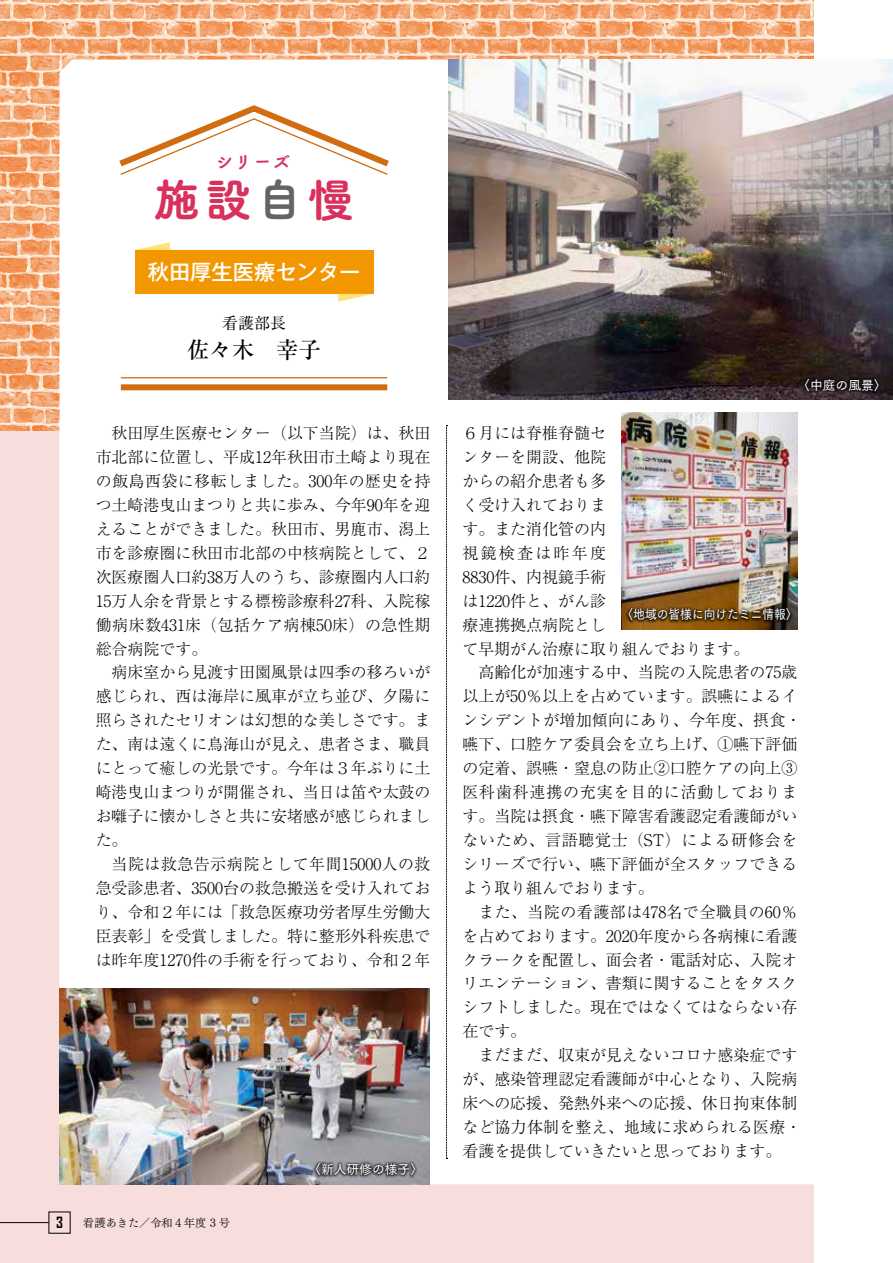
<style>
.page{position:relative;width:893px;height:1263px;background:#fff}
.page>*{position:absolute;margin:0;border:0;box-sizing:border-box;transform-origin:0 0}
.t1{font:45.75px "Tsuku B Rd Gothic Std E";color:#d9305c}
.t2{font:500 22.35px "Ryumin Pro";color:#000}
.t3{font:500 21.3px "Gothic MB101 Pro";color:#fff}
.t4{font:16.95px "Tsuku B Rd Gothic Std E";color:#d9305c}
.t5{font:300 15.9px/23.9px "Ryumin Pro";color:#000;text-align:justify}
.t6{font:300 15.9px "Ryumin Pro";letter-spacing:.035em;color:#000}
.t7{font:300 15.9px "Ryumin Pro";letter-spacing:.045em;color:#000}
.t8{font:300 15.9px "Ryumin Pro";letter-spacing:.055em;color:#000}
.t9{font:300 15.9px "Ryumin Pro";letter-spacing:.145em;color:#000}
.t10{font:15.9px "Ryumin Pro";color:#000}
.t11{font:700 14.85px "Agency FB";color:#000}
.t12{font:12.75px "Tsuku Go Pro D";color:#fff}
.t13{font:12.75px "Tsuku Go Pro D";color:#fff;scale:.92 1}
.t14{font:11.1px "Tsuku Min Pro R";color:#000}
.s1{color:#656464}
</style>
<div class="page">
<div style="left:0;top:0;width:813px;height:1263px;background:#f8dddd"></div>
<svg style="left:0;top:0;width:813px;height:430px;background:#f4b184"></svg>
<div style="left:60px;top:60px;width:753px;height:1124px;background:#fff"></div>
<img style="left:449px;top:60px;width:444px;height:340px">
<hr style="left:0;top:1222px;width:49px;height:1px;background:#000">
<svg style="left:446px;top:425px;width:1px;height:734px"></svg>
<svg style="left:113px;top:102px;width:282px;height:74px;background:#faf0e6"></svg>
<div style="left:121px;top:384px;width:266px;height:6px;background:#d16c11"></div>
<hr style="left:121px;top:377px;width:266px;height:1px;background:#d16c11">
<div style="left:135px;top:250px;width:238px;height:44px;background:#f39700"></div>
<svg style="left:338px;top:294px;width:35px;height:8px"></svg>
<svg style="left:135px;top:242px;width:35px;height:8px"></svg>
<img style="left:60px;top:989px;width:369px;height:195px">
<img style="left:622px;top:412px;width:175px;height:217px">
<div style="left:802px;top:376px;width:80px;height:19px;background:#000;opacity:.75"></div>
<div style="left:625px;top:605px;width:169px;height:19px;background:#000;opacity:.75"></div>
<div style="left:313px;top:1160px;width:105px;height:19px;background:#000;opacity:.75"></div>
<p class="t4" style="left:216px;top:148px;width:76px">シリーズ</p>
<h1 class="t1" style="left:154px;top:164px;width:201px">施設<span class="s1">自</span>慢</h1>
<h3 class="t3" style="left:148px;top:254px;width:214px">秋田厚生医療センター</h3>
<p class="t10" style="left:222px;top:310px;width:65px">看護部長</p>
<h2 class="t2" style="left:187px;top:332px;width:135px">佐々木　幸子</h2>
<p class="t5" style="left:96px;top:420px;width:336px;text-indent:16px">秋田厚生医療センター（以下当院）は、秋田市北部に位置し、平成12年秋田市土崎より現在の飯島西袋に移転しました。300年の歴史を持つ土崎港曳山まつりと共に歩み、今年90年を迎えることができました。秋田市、男鹿市、潟上市を診療圏に秋田市北部の中核病院として、２次医療圏人口約38万人のうち、診療圏内人口約15万人余を背景とする標榜診療科27科、入院稼働病床数431床（包括ケア病棟50床）の急性期総合病院です。</p>
<p class="t5" style="left:96px;top:659px;width:336px;text-indent:16px">病床室から見渡す田園風景は四季の移ろいが感じられ、西は海岸に風車が立ち並び、夕陽に照らされたセリオンは幻想的な美しさです。また、南は遠くに鳥海山が見え、患者さま、職員にとって癒しの光景です。今年は３年ぶりに土崎港曳山まつりが開催され、当日は笛や太鼓のお囃子に懐かしさと共に安堵感が感じられました。</p>
<p class="t5" style="left:96px;top:851px;width:336px;text-indent:16px">当院は救急告示病院として年間15000人の救急受診患者、3500台の救急搬送を受け入れており、令和２年には「救急医療功労者厚生労働大臣表彰」を受賞しました。特に整形外科疾患では昨年度1270件の手術を行っており、令和２年</p>
<p class="t11" style="left:56px;top:1213px;width:8px">3</p>
<p class="t14" style="left:83px;top:1213px;width:149px">看護あきた／令和４年度３号</p>
<p class="t12" style="left:308px;top:1159px;width:116px">〈新人研修の様子〉</p>
<p class="t12" style="left:797px;top:374px;width:91px">〈中庭の風景〉</p>
<p class="t5" style="left:462px;top:420px;width:145px">６月には脊椎脊髄セ</p>
<p class="t5" style="left:462px;top:444px;width:145px">ンターを開設、他院</p>
<p class="t5" style="left:462px;top:468px;width:145px">からの紹介患者も多</p>
<p class="t5" style="left:462px;top:492px;width:145px">く受け入れておりま</p>
<p class="t5" style="left:462px;top:516px;width:145px">す。また消化管の内</p>
<p class="t9" style="left:462px;top:540px;width:145px">視鏡検査は昨年度</p>
<p class="t5" style="left:462px;top:564px;width:145px">8830件、内視鏡手術</p>
<p class="t5" style="left:462px;top:588px;width:145px">は1220件と、がん診</p>
<p class="t5" style="left:462px;top:611px;width:145px">療連携拠点病院とし</p>
<p class="t5" style="left:462px;top:635px;width:289px">て早期がん治療に取り組んでおります。</p>
<p class="t5" style="left:478px;top:659px;width:320px">高齢化が加速する中、当院の入院患者の75歳</p>
<p class="t5" style="left:462px;top:683px;width:336px">以上が50％以上を占めています。誤嚥によるイ</p>
<p class="t5" style="left:462px;top:707px;width:340px">ンシデントが増加傾向にあり、今年度、摂食・</p>
<p class="t5" style="left:462px;top:731px;width:336px">嚥下、口腔ケア委員会を立ち上げ、①嚥下評価</p>
<p class="t5" style="left:462px;top:755px;width:336px">の定着、誤嚥・窒息の防止②口腔ケアの向上③</p>
<p class="t8" style="left:462px;top:780px;width:336px">医科歯科連携の充実を目的に活動しておりま</p>
<p class="t5" style="left:462px;top:803px;width:336px">す。当院は摂食・嚥下障害看護認定看護師がい</p>
<p class="t7" style="left:462px;top:827px;width:336px">ないため、言語聴覚士（ST）による研修会を</p>
<p class="t5" style="left:462px;top:851px;width:336px">シリーズで行い、嚥下評価が全スタッフできる</p>
<p class="t5" style="left:462px;top:875px;width:193px">よう取り組んでおります。</p>
<p class="t6" style="left:478px;top:899px;width:320px">また、当院の看護部は478名で全職員の60％</p>
<p class="t5" style="left:462px;top:922px;width:336px">を占めております。2020年度から各病棟に看護</p>
<p class="t5" style="left:462px;top:946px;width:336px">クラークを配置し、面会者・電話対応、入院オ</p>
<p class="t5" style="left:462px;top:970px;width:336px">リエンテーション、書類に関することをタスク</p>
<p class="t5" style="left:462px;top:994px;width:336px">シフトしました。現在ではなくてはならない存</p>
<p class="t5" style="left:462px;top:1018px;width:65px">在です。</p>
<p class="t5" style="left:478px;top:1042px;width:320px">まだまだ、収束が見えないコロナ感染症です</p>
<p class="t5" style="left:462px;top:1066px;width:336px">が、感染管理認定看護師が中心となり、入院病</p>
<p class="t5" style="left:462px;top:1090px;width:336px">床への応援、発熱外来への応援、休日拘束体制</p>
<p class="t5" style="left:462px;top:1114px;width:340px">など協力体制を整え、地域に求められる医療・</p>
<p class="t5" style="left:462px;top:1138px;width:320px">看護を提供していきたいと思っております。</p>
<p class="t13" style="left:622px;top:604px;width:193px">〈地域の皆様に向けたミニ情報〉</p>
</div>
